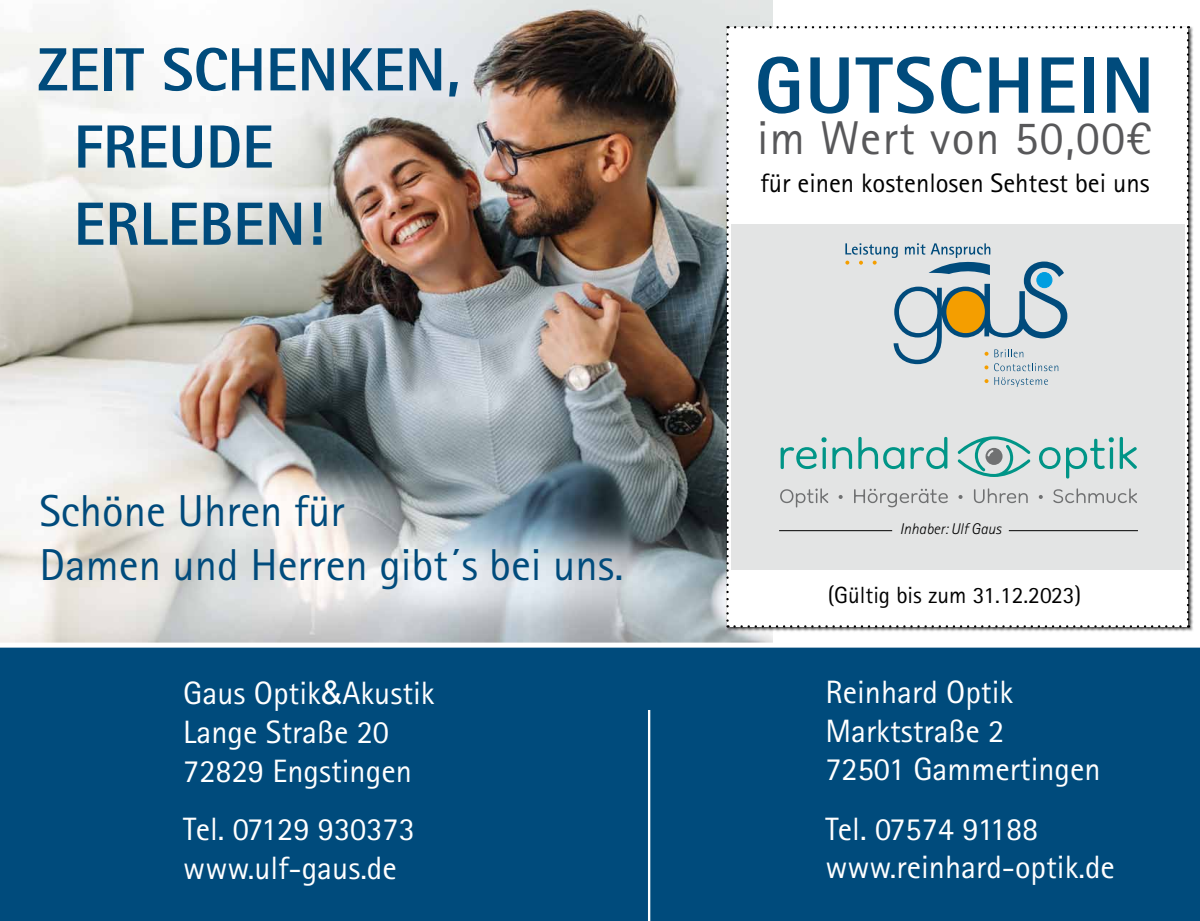
<style>
.page{position:relative;width:1200px;height:921px;background:#fff}
.page>*{position:absolute;margin:0;border:0;box-sizing:border-box;transform-origin:0 0}
.t1{font:800 80.1px "Rotis Sans Serif Std";letter-spacing:.02em;color:#004b7c}
.t2{font:800 61px/77.1px "Rotis Sans Serif Std";color:#004b7c}
.t3{font:47.4px "Rotis Sans Serif Std";letter-spacing:.03em;color:#58585a}
.t4{font:44.7px/53.6px "Rotis Sans Serif Std";color:#004b7c}
.t5{font:32.3px/38.8px "Rotis Sans Serif Std";color:#fff}
.t6{font:26.7px "Rotis Sans Serif Std";color:#000}
.t7{font:23.4px "Rotis Sans Serif Std";color:#000}
.t8{font:italic 300 15.5px "Rotis Sans Serif Std";color:#000}
.s1{font-family:"Arial"}
</style>
<div class="page">
<img style="left:0;top:0;width:772px;height:641px">
<div style="left:0;top:642px;width:1200px;height:278px;background:#004b7c"></div>
<hr style="left:648px;top:709px;width:2px;height:211px;background:#fff">
<div style="left:726px;top:25px;width:468px;height:607px;background:#000;opacity:.75"></div>
<svg style="left:726px;top:26px;width:463px;height:601px"></svg>
<hr style="left:779px;top:530px;width:113px;height:1px;background:#000">
<h2 class="t2" style="left:74px;top:30px;width:388px;text-indent:-36px">ZEIT SCHENKEN,<br>FREUDE<br>ERLEBEN!</h2>
<h3 class="t4" style="left:39px;top:484px;width:586px">Schöne Uhren für<br>Damen und Herren gibt´s bei uns.</h3>
<p class="t5" style="left:183px;top:673px;width:253px">Gaus Optik<span class="s1">&amp;</span>Akustik<br>Lange Straße 20<br>72829 Engstingen</p>
<p class="t5" style="left:183px;top:808px;width:233px">Tel. 07129 930373 www.ulf-gaus.de</p>
<h1 class="t1" style="left:755px;top:35px;width:401px">GUTSCHEIN</h1>
<h3 class="t3" style="left:757px;top:110px;width:396px">im Wert von 50,00€</h3>
<p class="t6" style="left:760px;top:167px;width:391px">für einen kostenlosen Sehtest bei uns</p>
<p class="t8" style="left:900px;top:519px;width:103px">Inhaber: Ulf Gaus</p>
<p class="t7" style="left:828px;top:581px;width:255px">(Gültig bis zum 31.12.2023)</p>
<p class="t5" style="left:825px;top:672px;width:277px">Reinhard Optik<br>Marktstraße 2<br>72501 Gammertingen</p>
<p class="t5" style="left:825px;top:808px;width:291px">Tel. 07574 91188 www.reinhard-optik.de</p>
</div>
